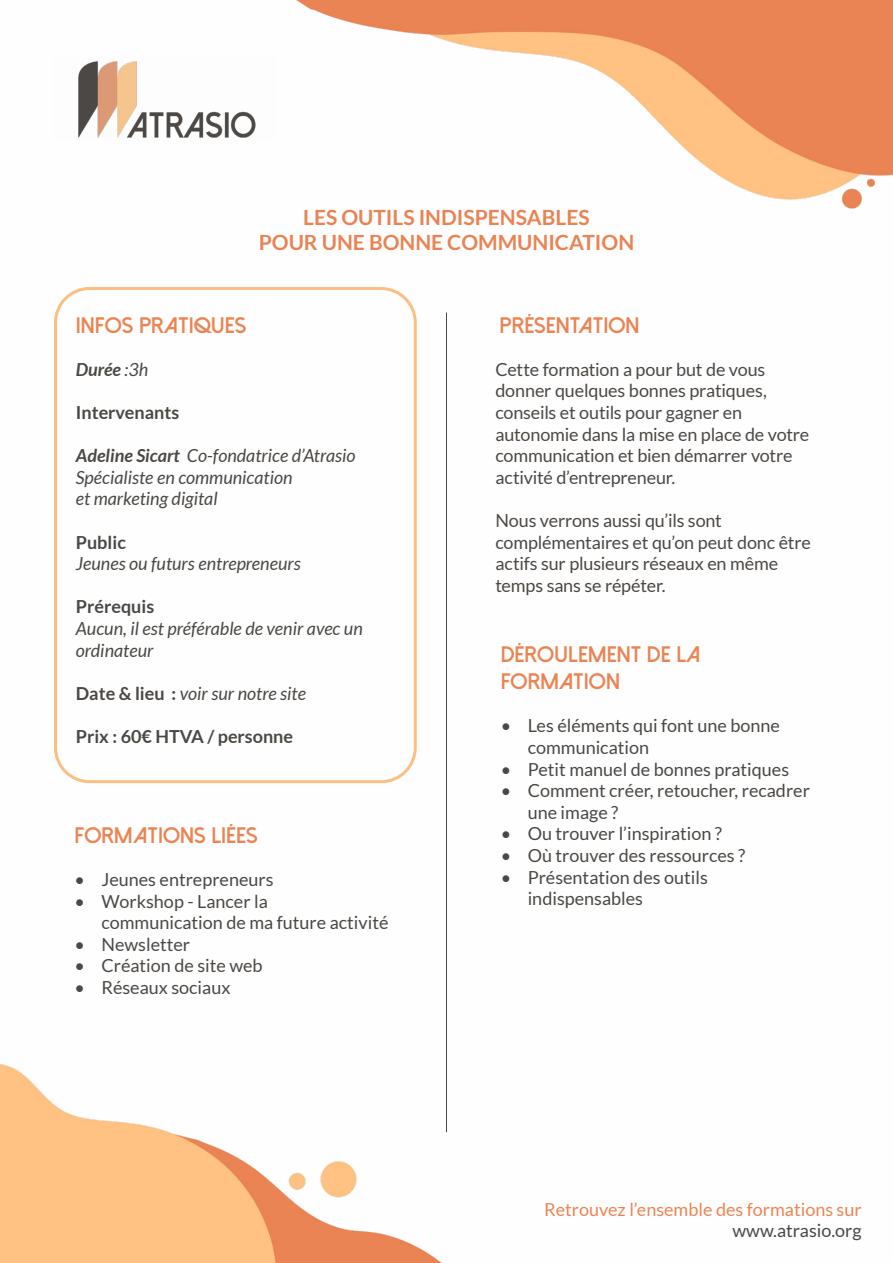
<style>
.page{position:relative;width:893px;height:1263px;background:#fff}
.page>*{position:absolute;margin:0;border:0;box-sizing:border-box;transform-origin:0 0}
.t1{font:800 22.5px/27px "Dolce Vita";color:#ea8453}
.t2{font:700 21px/25.2px "Lato";color:#e98353;text-align:center}
.t3{font:18px/21.6px "Lato";letter-spacing:-.01em;color:#4c4844}
.t4{font:18px/21.6px "Lato";color:#4b4844}
.t5{font:italic 18px/21.6px "Lato";color:#4b4844}
.t6{font:700 18px "Lato";color:#4b4844}
.t7{font:18px "Lato";color:#ed8455}
.t8{font:italic 700 18px "Lato";color:#4b4844}
.s1{font-weight:400}
.s2{font-weight:700}
.s3{font-weight:700;font-style:normal}
</style>
<div class="page">
<img style="left:0;top:0;width:893px;height:1263px">
<img style="left:54px;top:54px;width:224px;height:86px">
<div style="left:54px;top:287px;width:363px;height:496px;border:3px solid #fabf83;border-radius:34px"></div>
<hr style="left:446px;top:313px;width:1px;height:819px;background:#4b4844">
<p class="t2" style="left:259px;top:205px;width:377px">LES OUTILS INDISPENSABLES<br>POUR UNE BONNE COMMUNICATION</p>
<p class="t1" style="left:76px;top:311px;width:172px">INFOS PRATIQUES</p>
<p class="t8" style="left:76px;top:359px;width:74px">Durée <span class="s1">:3h</span></p>
<p class="t6" style="left:76px;top:402px;width:105px">Intervenants</p>
<p class="t5" style="left:76px;top:445px;width:281px"><span class="s2">Adeline Sicart</span> Co-fondatrice d’Atrasio<br>Spécialiste en communication<br>et marketing digital</p>
<p class="t6" style="left:76px;top:532px;width:52px">Public</p>
<p class="t5" style="left:76px;top:553px;width:226px">Jeunes ou futurs entrepreneurs</p>
<p class="t6" style="left:76px;top:596px;width:80px">Prérequis</p>
<p class="t5" style="left:76px;top:618px;width:288px">Aucun, il est préférable de venir avec un ordinateur</p>
<p class="t5" style="left:76px;top:683px;width:232px"><span class="s3">Date &amp; lieu :</span> voir sur notre site</p>
<p class="t6" style="left:76px;top:726px;width:219px">Prix : 60€ HTVA / personne</p>
<p class="t1" style="left:74px;top:822px;width:185px">FORMATIONS LIÉES</p>
<p class="t4" style="left:74px;top:869px;width:201px">• Jeunes entrepreneurs</p>
<p class="t4" style="left:101px;top:890px;width:289px;text-indent:-27px">• Workshop - Lancer la communication de ma future activité</p>
<p class="t3" style="left:74px;top:933px;width:117px">• Newsletter</p>
<p class="t3" style="left:74px;top:955px;width:190px">• Création de site web</p>
<p class="t3" style="left:74px;top:977px;width:157px">• Réseaux sociaux</p>
<p class="t1" style="left:500px;top:311px;width:141px">PRÉSENTATION</p>
<p class="t3" style="left:495px;top:358px;width:315px">Cette formation a pour but de vous donner quelques bonnes pratiques, conseils et outils pour gagner en autonomie dans la mise en place de votre communication et bien démarrer votre activité d’entrepreneur.</p>
<p class="t3" style="left:495px;top:509px;width:317px">Nous verrons aussi qu’ils sont complémentaires et qu’on peut donc être actifs sur plusieurs réseaux en même temps sans se répéter.</p>
<p class="t1" style="left:501px;top:641px;width:201px">DÉROULEMENT DE LA<br>FORMATION</p>
<p class="t4" style="left:528px;top:715px;width:254px;text-indent:-27px">• Les éléments qui font une bonne communication</p>
<p class="t4" style="left:501px;top:758px;width:290px">• Petit manuel de bonnes pratiques</p>
<p class="t4" style="left:528px;top:780px;width:284px;text-indent:-27px">• Comment créer, retoucher, recadrer une image ?</p>
<p class="t4" style="left:501px;top:823px;width:223px">• Ou trouver l’inspiration ?</p>
<p class="t4" style="left:501px;top:844px;width:246px">• Où trouver des ressources ?</p>
<p class="t4" style="left:528px;top:866px;width:182px;text-indent:-27px">• Présentation des outils indispensables</p>
<p class="t7" style="left:544px;top:1199px;width:319px">Retrouvez l’ensemble des formations sur</p>
<p class="t4" style="left:732px;top:1220px;width:131px">www.atrasio.org</p>
</div>
